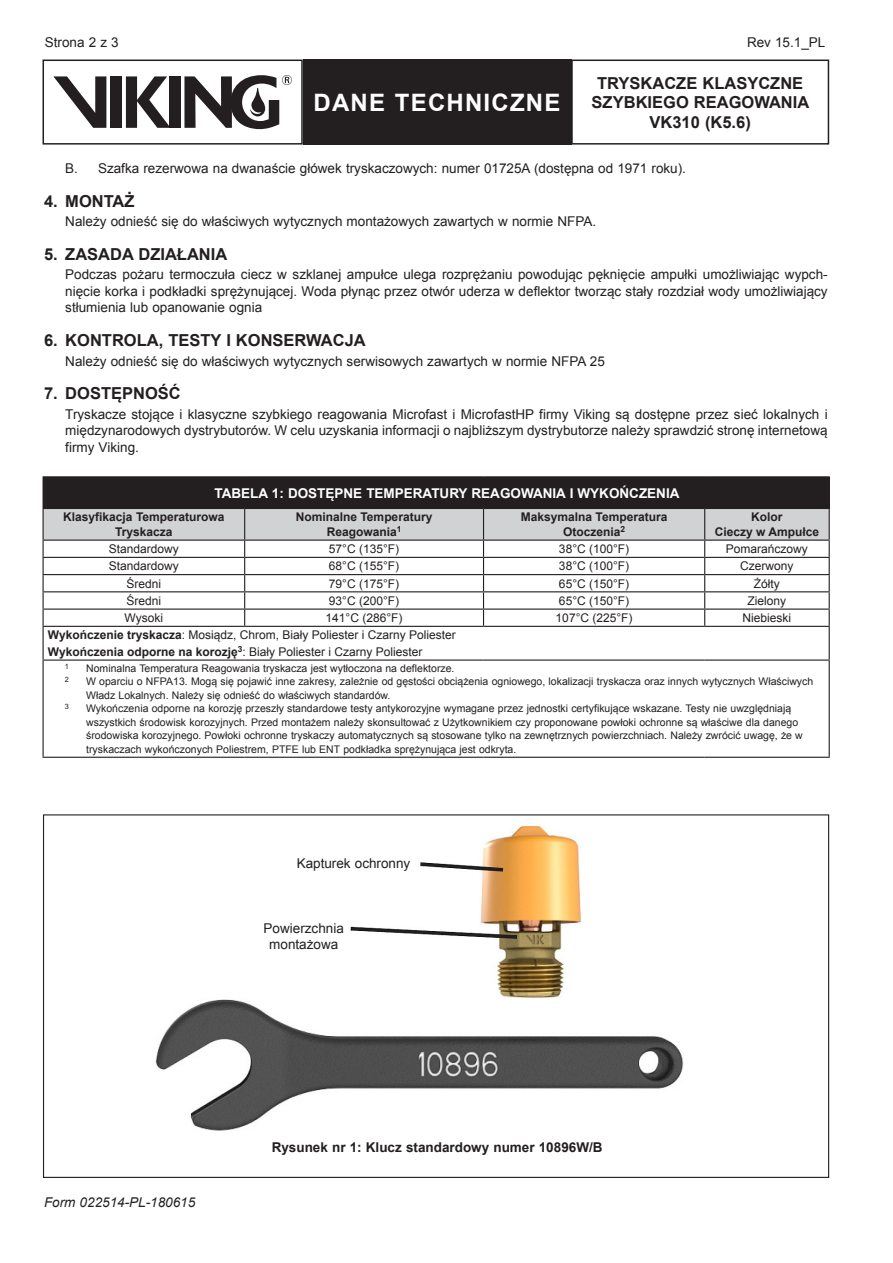
<style>
.page{position:relative;width:893px;height:1263px;background:#fff}
.page>*{position:absolute;margin:0;border:0;box-sizing:border-box;transform-origin:0 0}
.t1{font:700 24px "Arial";letter-spacing:.05em;color:#fff}
.heading_1{font:700 16.5px/19.5px "Arial";color:#231f20;text-align:center}
.body{font:13.5px/16.5px "Arial";color:#231f20;text-align:justify}
.Indented_letter{font:13.5px/16.5px "Arial";color:#231f20;text-align:justify}
.List_Bullet{font:13.5px "Arial";color:#231f20}
.body-2{font:700 13.5px "Arial";color:#fff}
.body-3{font:700 13.5px "Arial";color:#231f20}
.t2{font:italic 13.5px "Arial";color:#231f20}
.t3{font:12px "Arial";color:#231f20}
.t4{font:700 12px "Arial";color:#231f20}
.Indented_letter-2{font:10.5px/13.5px "Arial";color:#231f20}
.Indented_letter-3{font:7.35px "Arial";color:#231f20}
.s1{font-weight:700}
</style>
<div class="page">
<div style="left:571px;top:60px;width:258px;height:85px;border:2px solid #231f20"></div>
<div style="left:303px;top:60px;width:268px;height:85px;background:#231f20"></div>
<div style="left:169px;top:76px;width:11px;height:52px;background:#231f20"></div>
<div style="left:111px;top:76px;width:11px;height:52px;background:#231f20"></div>
<svg style="left:126px;top:76px;width:43px;height:52px"></svg>
<svg style="left:53px;top:76px;width:53px;height:52px"></svg>
<svg style="left:184px;top:75px;width:108px;height:54px"></svg>
<div style="left:43px;top:60px;width:260px;height:85px;border:2px solid #231f20"></div>
<div style="left:43px;top:477px;width:786px;height:31px;background:#231f20"></div>
<hr style="left:43px;top:476px;width:202px;height:1px;background:#231f20">
<hr style="left:245px;top:476px;width:238px;height:1px;background:#231f20">
<hr style="left:483px;top:476px;width:222px;height:1px;background:#231f20">
<hr style="left:705px;top:476px;width:125px;height:1px;background:#231f20">
<hr style="left:829px;top:477px;width:1px;height:31px;background:#231f20">
<svg style="left:43px;top:508px;width:787px;height:118px"></svg>
<hr style="left:43px;top:626px;width:202px;height:1px;background:#231f20">
<hr style="left:43px;top:627px;width:1px;height:32px;background:#231f20">
<hr style="left:245px;top:626px;width:238px;height:1px;background:#231f20">
<hr style="left:483px;top:626px;width:222px;height:1px;background:#231f20">
<hr style="left:705px;top:626px;width:125px;height:1px;background:#231f20">
<hr style="left:829px;top:627px;width:1px;height:32px;background:#231f20">
<hr style="left:43px;top:659px;width:202px;height:2px;background:#231f20">
<hr style="left:43px;top:661px;width:1px;height:96px;background:#231f20">
<hr style="left:245px;top:659px;width:238px;height:2px;background:#231f20">
<hr style="left:483px;top:659px;width:222px;height:2px;background:#231f20">
<hr style="left:705px;top:659px;width:125px;height:2px;background:#231f20">
<hr style="left:829px;top:661px;width:1px;height:96px;background:#231f20">
<hr style="left:43px;top:757px;width:202px;height:1px;background:#231f20">
<hr style="left:245px;top:757px;width:238px;height:1px;background:#231f20">
<hr style="left:483px;top:757px;width:222px;height:1px;background:#231f20">
<hr style="left:705px;top:757px;width:125px;height:1px;background:#231f20">
<img style="left:156px;top:826px;width:528px;height:305px">
<p class="body" style="left:45px;top:34px;width:75px">Strona 2 z 3</p>
<p class="body" style="left:747px;top:34px;width:80px">Rev 15.1_PL</p>
<h1 class="t1" style="left:314px;top:86px;width:248px">DANE TECHNICZNE</h1>
<h2 class="heading_1" style="left:592px;top:74px;width:219px">TRYSKACZE KLASYCZNE<br>SZYBKIEGO REAGOWANIA<br>VK310 (K5.6)</h2>
<p class="List_Bullet" style="left:65px;top:159px;width:622px">B. Szafka rezerwowa na dwanaście główek tryskaczowych: numer 01725A (dostępna od 1971 roku).</p>
<p class="heading_1" style="left:44px;top:192px;width:92px">4. MONTAŻ</p>
<p class="body" style="left:65px;top:213px;width:532px">Należy odnieść się do właściwych wytycznych montażowych zawartych w normie NFPA.</p>
<p class="heading_1" style="left:44px;top:245px;width:185px">5. ZASADA DZIAŁANIA</p>
<p class="body" style="left:65px;top:267px;width:764px">Podczas pożaru termoczuła ciecz w szklanej ampułce ulega rozprężaniu powodując pęknięcie ampułki umożliwiając wypch&shy;nięcie korka i podkładki sprężynującej. Woda płynąc przez otwór uderza w deflektor tworząc stały rozdział wody umożliwiający stłumienia lub opanowanie ognia</p>
<p class="heading_1" style="left:44px;top:331px;width:323px">6. KONTROLA, TESTY I KONSERWACJA</p>
<p class="Indented_letter" style="left:65px;top:353px;width:541px">Należy odnieść się do właściwych wytycznych serwisowych zawartych w normie NFPA 25</p>
<p class="heading_1" style="left:44px;top:384px;width:138px">7. DOSTĘPNOŚĆ</p>
<p class="Indented_letter" style="left:65px;top:406px;width:764px">Tryskacze stojące i klasyczne szybkiego reagowania Microfast i MicrofastHP firmy Viking są dostępne przez sieć lokalnych i międzynarodowych dystrybutorów. W celu uzyskania informacji o najbliższym dystrybutorze należy sprawdzić stronę internetową firmy Viking.</p>
<p class="body-2" style="left:214px;top:484px;width:467px">TABELA 1: DOSTĘPNE TEMPERATURY REAGOWANIA I WYKOŃCZENIA</p>
<p class="t4" style="left:63px;top:509px;width:163px">Klasyfikacja Temperaturowa</p>
<p class="t4" style="left:115px;top:524px;width:59px">Tryskacza</p>
<p class="t4" style="left:296px;top:509px;width:138px">Nominalne Temperatury</p>
<p class="t4" style="left:327px;top:524px;width:76px">Reagowania<sup>1</sup></p>
<p class="t4" style="left:521px;top:509px;width:148px">Maksymalna Temperatura</p>
<p class="t4" style="left:563px;top:524px;width:64px">Otoczenia<sup>2</sup></p>
<p class="t4" style="left:751px;top:509px;width:33px">Kolor</p>
<p class="t4" style="left:715px;top:524px;width:106px">Cieczy w Ampułce</p>
<p class="t3" style="left:109px;top:541px;width:72px">Standardowy</p>
<p class="t3" style="left:329px;top:541px;width:72px">57°C (135°F)</p>
<p class="t3" style="left:559px;top:541px;width:72px">38°C (100°F)</p>
<p class="t3" style="left:726px;top:541px;width:84px">Pomarańczowy</p>
<p class="t3" style="left:109px;top:558px;width:72px">Standardowy</p>
<p class="t3" style="left:329px;top:558px;width:72px">68°C (155°F)</p>
<p class="t3" style="left:559px;top:558px;width:72px">38°C (100°F)</p>
<p class="t3" style="left:740px;top:558px;width:55px">Czerwony</p>
<p class="t3" style="left:127px;top:575px;width:36px">Średni</p>
<p class="t3" style="left:329px;top:575px;width:72px">79°C (175°F)</p>
<p class="t3" style="left:559px;top:575px;width:72px">65°C (150°F)</p>
<p class="t3" style="left:754px;top:575px;width:28px">Żółty</p>
<p class="t3" style="left:127px;top:593px;width:36px">Średni</p>
<p class="t3" style="left:329px;top:593px;width:72px">93°C (200°F)</p>
<p class="t3" style="left:559px;top:593px;width:72px">65°C (150°F)</p>
<p class="t3" style="left:748px;top:593px;width:40px">Zielony</p>
<p class="t3" style="left:125px;top:610px;width:40px">Wysoki</p>
<p class="t3" style="left:326px;top:610px;width:78px">141°C (286°F)</p>
<p class="t3" style="left:556px;top:610px;width:78px">107°C (225°F)</p>
<p class="t3" style="left:743px;top:610px;width:50px">Niebieski</p>
<p class="t3" style="left:48px;top:627px;width:409px"><span class="s1">Wykończenie tryskacza</span>: Mosiądz, Chrom, Biały Poliester i Czarny Poliester</p>
<p class="t3" style="left:48px;top:644px;width:376px"><span class="s1">Wykończenia odporne na korozję</span><sup>3</sup>: Biały Poliester i Czarny Poliester</p>
<p class="Indented_letter-3" style="left:65px;top:661px;width:6px">1</p>
<p class="Indented_letter-2" style="left:86px;top:662px;width:370px">Nominalna Temperatura Reagowania tryskacza jest wytłoczona na deflektorze.</p>
<p class="Indented_letter-3" style="left:65px;top:675px;width:6px">2</p>
<p class="Indented_letter-2" style="left:86px;top:675px;width:729px">W oparciu o NFPA13. Mogą się pojawić inne zakresy, zależnie od gęstości obciążenia ogniowego, lokalizacji tryskacza oraz innych wytycznych Właściwych<br>Władz Lokalnych. Należy się odnieść do właściwych standardów.</p>
<p class="Indented_letter-3" style="left:65px;top:702px;width:6px">3</p>
<p class="Indented_letter-2" style="left:86px;top:702px;width:718px">Wykończenia odporne na korozję przeszły standardowe testy antykorozyjne wymagane przez jednostki certyfikujące wskazane. Testy nie uwzględniają wszystkich środowisk korozyjnych. Przed montażem należy skonsultować z Użytkownikiem czy proponowane powłoki ochronne są właściwe dla danego środowiska korozyjnego. Powłoki ochronne tryskaczy automatycznych są stosowane tylko na zewnętrznych powierzchniach. Należy zwrócić uwagę, że w tryskaczach wykończonych Poliestrem, PTFE lub ENT podkładka sprężynująca jest odkryta.</p>
<p class="body" style="left:297px;top:855px;width:115px">Kapturek ochronny</p>
<p class="body" style="left:264px;top:920px;width:82px">Powierzchnia</p>
<p class="body" style="left:269px;top:936px;width:71px">montażowa</p>
<p class="t2" style="left:44px;top:1194px;width:153px">Form 022514-PL-180615</p>
<p class="body-3" style="left:272px;top:1138px;width:332px">Rysunek nr 1: Klucz standardowy numer 10896W/B</p>
</div>
